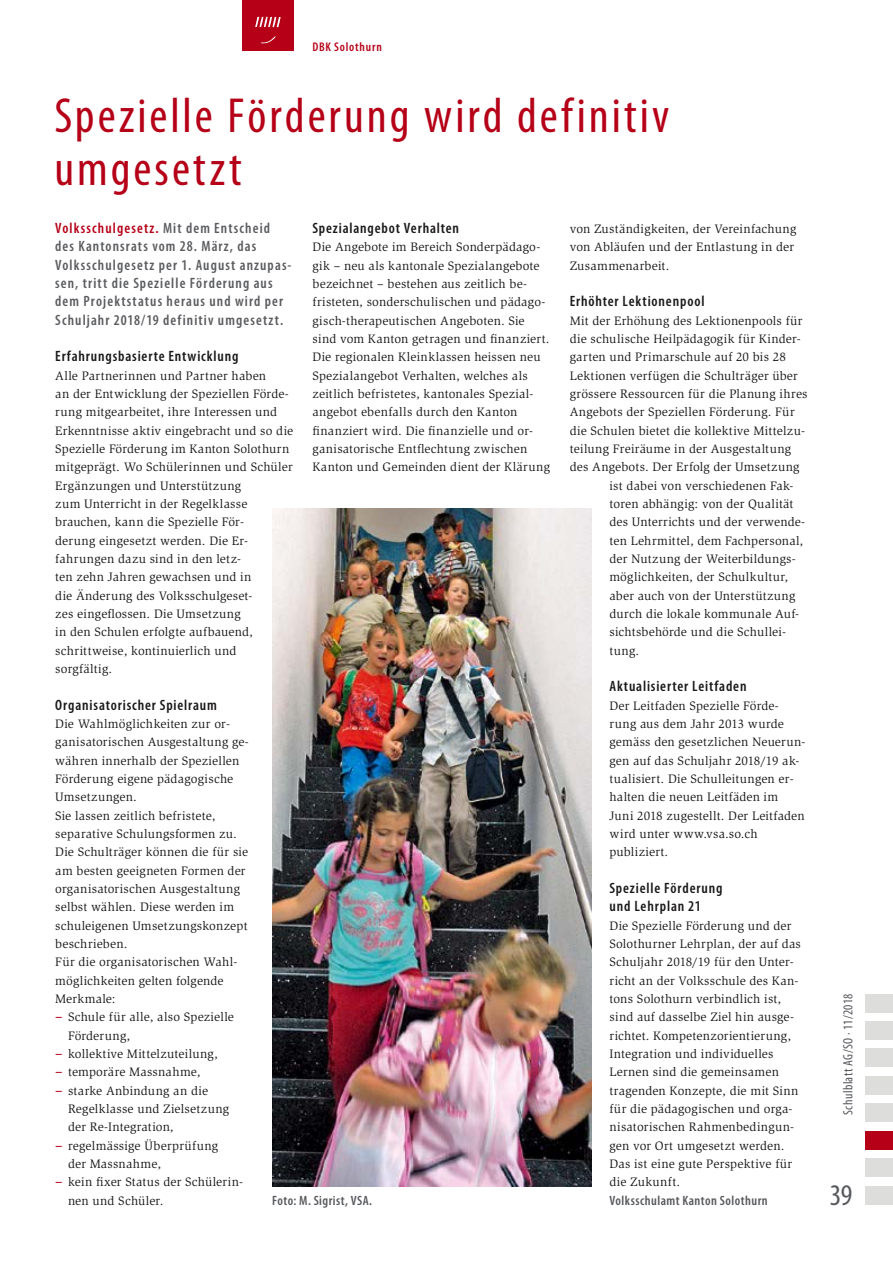
<style>
.page{position:relative;width:893px;height:1263px;background:#fff}
.page>*{position:absolute;margin:0;border:0;box-sizing:border-box;transform-origin:0 0}
.t1{font:condensed 49.5px/52.5px "Myriad Pro";letter-spacing:.06em;color:#b50017}
.t2{font:condensed 30px "Myriad Pro";color:#56585c}
.t3{font:600 condensed 15px/18.3px "Myriad Pro";letter-spacing:.075em;color:#5a5b5e}
.t4{font:600 condensed 15px/18.3px "Myriad Pro";letter-spacing:.055em;color:#1a1818}
.t5{font:600 condensed 13.5px "Myriad Pro";letter-spacing:.035em;color:#56585c}
.t6{font:condensed 13.5px "Myriad Pro";letter-spacing:.03em;color:#56585c}
.t7{font:12.6px/18.3px "Slimbach Std";letter-spacing:.015em;color:#1a1818}
.t8{font:600 condensed 12.6px "Myriad Pro";letter-spacing:.06em;color:#b50017}
.s1{color:#b50017}
.s2{font-family:"Eurostile LT Std";font-size:12.75px;color:#b50017}
</style>
<div class="page">
<div style="left:242px;top:0;width:51px;height:51px;background:#b50017"></div>
<div style="left:865px;top:1021px;width:28px;height:18px;background:#dddddc"></div>
<div style="left:865px;top:994px;width:28px;height:18px;background:#dddddc"></div>
<div style="left:865px;top:1048px;width:28px;height:19px;background:#dddddc"></div>
<div style="left:865px;top:1076px;width:28px;height:18px;background:#dddddc"></div>
<div style="left:865px;top:1103px;width:28px;height:19px;background:#dddddc"></div>
<div style="left:865px;top:1186px;width:28px;height:18px;background:#dddddc"></div>
<div style="left:865px;top:1158px;width:28px;height:19px;background:#dddddc"></div>
<svg style="left:261px;top:36px;width:15px;height:7px"></svg>
<svg style="left:255px;top:17px;width:26px;height:10px"></svg>
<div style="left:865px;top:1131px;width:28px;height:18px;background:#b50017"></div>
<img style="left:272px;top:508px;width:319px;height:678px">
<p class="t8" style="left:313px;top:39px;width:71px">DBK Solothurn</p>
<h1 class="t1" style="left:54px;top:89px;width:616px">Spezielle Förderung wird definitiv umgesetzt</h1>
<p class="t3" style="left:55px;top:219px;width:238px"><span class="s1">Volksschulgesetz.</span> Mit dem Entscheid des Kantonsrats vom 28. März, das Volksschulgesetz per 1. August anzupas&shy;sen, tritt die Spezielle Förderung aus dem Projektstatus heraus und wird per Schuljahr 2018/19 definitiv umgesetzt.</p>
<p class="t4" style="left:55px;top:347px;width:185px">Erfahrungsbasierte Entwicklung</p>
<p class="t7" style="left:55px;top:366px;width:240px">Alle Partnerinnen und Partner haben<br>an der Entwicklung der Speziellen Förde&shy;rung mitgearbeitet, ihre Interessen und Erkenntnisse aktiv eingebracht und so die Spezielle Förderung im Kanton Solothurn mitgeprägt. Wo Schülerinnen und Schüler</p>
<p class="t4" style="left:313px;top:219px;width:148px">Spezialangebot Verhalten</p>
<p class="t7" style="left:313px;top:238px;width:239px">Die Angebote im Bereich Sonderpädago&shy;gik – neu als kantonale Spezialangebote bezeichnet – bestehen aus zeitlich be&shy;fristeten, sonderschulischen und pädago&shy;gisch-therapeutischen Angeboten. Sie sind vom Kanton getragen und finanziert.<br>Die regionalen Kleinklassen heissen neu Spezialangebot Verhalten, welches als zeitlich befristetes, kantonales Spezial&shy;angebot ebenfalls durch den Kanton finanziert wird. Die finanzielle und or&shy;ganisatorische Entflechtung zwischen Kanton und Gemeinden dient der Klärung</p>
<p class="t7" style="left:570px;top:220px;width:228px">von Zuständigkeiten, der Vereinfachung von Abläufen und der Entlastung in der<br>Zusammenarbeit.</p>
<p class="t4" style="left:570px;top:292px;width:136px">Erhöhter Lektionenpool</p>
<p class="t7" style="left:570px;top:311px;width:239px">Mit der Erhöhung des Lektionenpools für die schulische Heilpädagogik für Kinder&shy;garten und Primarschule auf 20 bis 28<br>Lektionen verfügen die Schulträger über grössere Ressourcen für die Planung ihres Angebots der Speziellen Förderung. Für die Schulen bietet die kollektive Mittelzu&shy;teilung Freiräume in der Ausgestaltung des Angebots. Der Erfolg der Umsetzung</p>
<p class="t7" style="left:55px;top:476px;width:199px">Ergänzungen und Unterstützung zum Unterricht in der Regelklasse brauchen, kann die Spezielle För&shy;derung eingesetzt werden. Die Er&shy;fahrungen dazu sind in den letz&shy;ten zehn Jahren gewachsen und in die Änderung des Volksschulgeset&shy;zes eingeflossen. Die Umsetzung in den Schulen erfolgte aufbauend, schrittweise, kontinuierlich und sorgfältig.</p>
<p class="t4" style="left:55px;top:695px;width:163px">Organisatorischer Spielraum</p>
<p class="t7" style="left:55px;top:715px;width:176px">Die Wahlmöglichkeiten zur or-</p>
<p class="t7" style="left:55px;top:733px;width:195px">ganisatorischen Ausgestaltung ge-</p>
<p class="t7" style="left:55px;top:751px;width:186px">währen innerhalb der Speziellen</p>
<p class="t7" style="left:55px;top:770px;width:180px">Förderung eigene pädagogische</p>
<p class="t7" style="left:55px;top:788px;width:83px">Umsetzungen.</p>
<p class="t7" style="left:55px;top:806px;width:162px">Sie lassen zeitlich befristete,</p>
<p class="t7" style="left:55px;top:825px;width:183px">separative Schulungsformen zu.</p>
<p class="t7" style="left:55px;top:843px;width:194px">Die Schulträger können die für sie</p>
<p class="t7" style="left:55px;top:861px;width:192px">am besten geeigneten Formen der</p>
<p class="t7" style="left:55px;top:880px;width:186px">organisatorischen Ausgestaltung</p>
<p class="t7" style="left:55px;top:898px;width:180px">selbst wählen. Diese werden im</p>
<p class="t7" style="left:55px;top:916px;width:194px">schuleigenen Umsetzungskonzept</p>
<p class="t7" style="left:55px;top:935px;width:74px">beschrieben.</p>
<p class="t7" style="left:55px;top:953px;width:184px">Für die organisatorischen Wahl-</p>
<p class="t7" style="left:55px;top:971px;width:170px">möglichkeiten gelten folgende</p>
<p class="t7" style="left:55px;top:990px;width:62px">Merkmale:</p>
<p class="t7" style="left:55px;top:1008px;width:180px"><span class="s2">−</span> Schule für alle, also Spezielle</p>
<p class="t7" style="left:68px;top:1026px;width:64px">Förderung,</p>
<p class="t7" style="left:55px;top:1044px;width:164px"><span class="s2">−</span> kollektive Mittelzuteilung,</p>
<p class="t7" style="left:55px;top:1063px;width:147px"><span class="s2">−</span> temporäre Massnahme,</p>
<p class="t7" style="left:55px;top:1081px;width:154px"><span class="s2">−</span> starke Anbindung an die</p>
<p class="t7" style="left:68px;top:1099px;width:163px">Regelklasse und Zielsetzung</p>
<p class="t7" style="left:68px;top:1118px;width:107px">der Re-Integration,</p>
<p class="t7" style="left:55px;top:1136px;width:164px"><span class="s2">−</span> regelmässige Überprüfung</p>
<p class="t7" style="left:68px;top:1154px;width:95px">der Massnahme,</p>
<p class="t7" style="left:55px;top:1173px;width:189px"><span class="s2">−</span> kein fixer Status der Schülerin-</p>
<p class="t7" style="left:68px;top:1191px;width:97px">nen und Schüler.</p>
<p class="t7" style="left:609px;top:476px;width:197px">ist dabei von verschiedenen Fak&shy;toren abhängig: von der Qualität des Unterrichts und der verwende&shy;ten Lehrmittel, dem Fachpersonal, der Nutzung der Weiterbildungs&shy;möglichkeiten, der Schulkultur, aber auch von der Unterstützung durch die lokale kommunale Auf&shy;sichtsbehörde und die Schullei&shy;tung.</p>
<p class="t4" style="left:609px;top:677px;width:139px">Aktualisierter Leitfaden</p>
<p class="t7" style="left:609px;top:696px;width:197px">Der Leitfaden Spezielle Förde&shy;rung aus dem Jahr 2013 wurde gemäss den gesetzlichen Neuerun&shy;gen auf das Schuljahr 2018/19 ak&shy;tualisiert. Die Schulleitungen er&shy;halten die neuen Leitfäden im<br>Juni 2018 zugestellt. Der Leitfaden wird unter www.vsa.so.ch publiziert.</p>
<p class="t4" style="left:609px;top:878px;width:114px">Spezielle Förderung und Lehrplan 21</p>
<p class="t7" style="left:609px;top:916px;width:193px">Die Spezielle Förderung und der<br>Solothurner Lehrplan, der auf das<br>Schuljahr 2018/19 für den Unter&shy;richt an der Volksschule des Kan&shy;tons Solothurn verbindlich ist, sind auf dasselbe Ziel hin ausge&shy;richtet. Kompetenzorientierung,<br>Integration und individuelles<br>Lernen sind die gemeinsamen tragenden Konzepte, die mit Sinn für die pädagogischen und orga&shy;nisatorischen Rahmenbedingun&shy;gen vor Ort umgesetzt werden.<br>Das ist eine gute Perspektive für die Zukunft.</p>
<p class="t5" style="left:272px;top:1192px;width:102px">Foto: M. Sigrist, VSA.</p>
<p class="t5" style="left:609px;top:1192px;width:160px">Volksschulamt Kanton Solothurn</p>
<p class="t6" style="left:840px;top:1115px;width:123px;rotate:-90deg">Schulblatt AG/SO · 11/2018</p>
<h2 class="t2" style="left:830px;top:1176px;width:24px">39</h2>
</div>
